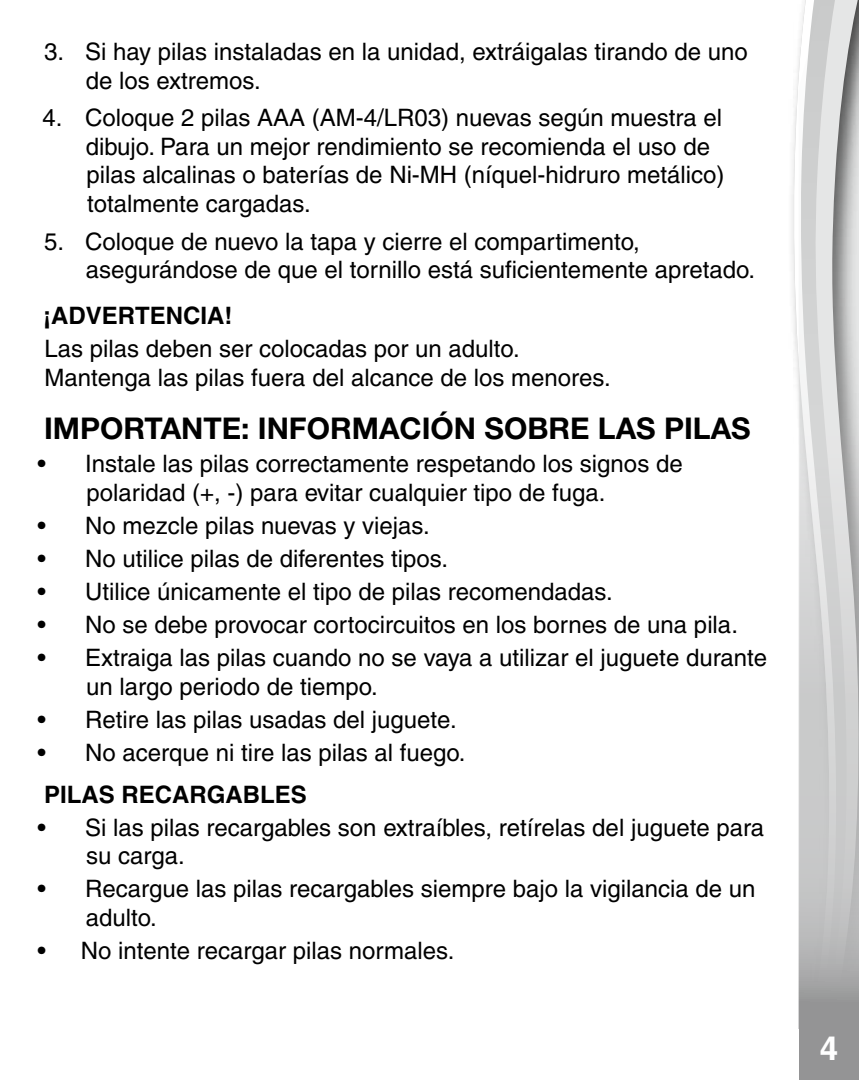
<style>
.page{position:relative;width:859px;height:1080px;background:#fff}
.page>*{position:absolute;margin:0;border:0;box-sizing:border-box;transform-origin:0 0}
.t1{font:700 33px "Helvetica";color:#fff}
.t2{font:700 30px "Helvetica Neue 75";color:#000}
.t3{font:500 24px/28.8px "Helvetica";color:#000}
.t4{font:700 24px "Helvetica";color:#000}
</style>
<div class="page">
<svg style="left:793px;top:55px;width:6px;height:974px"></svg>
<svg style="left:799px;top:0;width:60px;height:1080px;background:#c7c8c8"></svg>
<p class="t3" style="left:86px;top:37px;width:663px;text-indent:-42px">3. Si hay pilas instaladas en la unidad, extráigalas tirando de uno de los extremos.</p>
<p class="t3" style="left:86px;top:103px;width:640px;text-indent:-43px">4. Coloque 2 pilas AAA (AM-4/LR03) nuevas según muestra el dibujo. Para un mejor rendimiento se recomienda el uso de pilas alcalinas o baterías de Ni-MH (níquel-hidruro metálico) totalmente cargadas.</p>
<p class="t3" style="left:86px;top:227px;width:671px;text-indent:-42px">5. Coloque de nuevo la tapa y cierre el compartimento, asegurándose de que el tornillo está suficientemente apretado.</p>
<p class="t4" style="left:43px;top:301px;width:191px">¡ADVERTENCIA!</p>
<p class="t3" style="left:44px;top:334px;width:568px">Las pilas deben ser colocadas por un adulto.<br>Mantenga las pilas fuera del alcance de los menores.</p>
<p class="t2" style="left:44px;top:410px;width:708px">IMPORTANTE: INFORMACIÓN SOBRE LAS PILAS</p>
<p class="t3" style="left:86px;top:449px;width:598px;text-indent:-49px">• Instale las pilas correctamente respetando los signos de polaridad (+, -) para evitar cualquier tipo de fuga.</p>
<p class="t3" style="left:37px;top:511px;width:394px">• No mezcle pilas nuevas y viejas.</p>
<p class="t3" style="left:37px;top:544px;width:412px">• No utilice pilas de diferentes tipos.</p>
<p class="t3" style="left:37px;top:577px;width:577px">• Utilice únicamente el tipo de pilas recomendadas.</p>
<p class="t3" style="left:37px;top:610px;width:702px">• No se debe provocar cortocircuitos en los bornes de una pila.</p>
<p class="t3" style="left:86px;top:643px;width:682px;text-indent:-49px">• Extraiga las pilas cuando no se vaya a utilizar el juguete durante un largo periodo de tiempo.</p>
<p class="t3" style="left:37px;top:705px;width:421px">• Retire las pilas usadas del juguete.</p>
<p class="t3" style="left:37px;top:738px;width:430px">• No acerque ni tire las pilas al fuego.</p>
<p class="t4" style="left:44px;top:779px;width:264px">PILAS RECARGABLES</p>
<p class="t3" style="left:86px;top:813px;width:679px;text-indent:-49px">• Si las pilas recargables son extraíbles, retírelas del juguete para su carga.</p>
<p class="t3" style="left:86px;top:875px;width:671px;text-indent:-48px">• Recargue las pilas recargables siempre bajo la vigilancia de un adulto.</p>
<p class="t3" style="left:37px;top:936px;width:419px">• No intente recargar pilas normales.</p>
<h1 class="t1" style="left:820px;top:1025px;width:24px">4 <sup>4</sup>4</h1>
</div>
